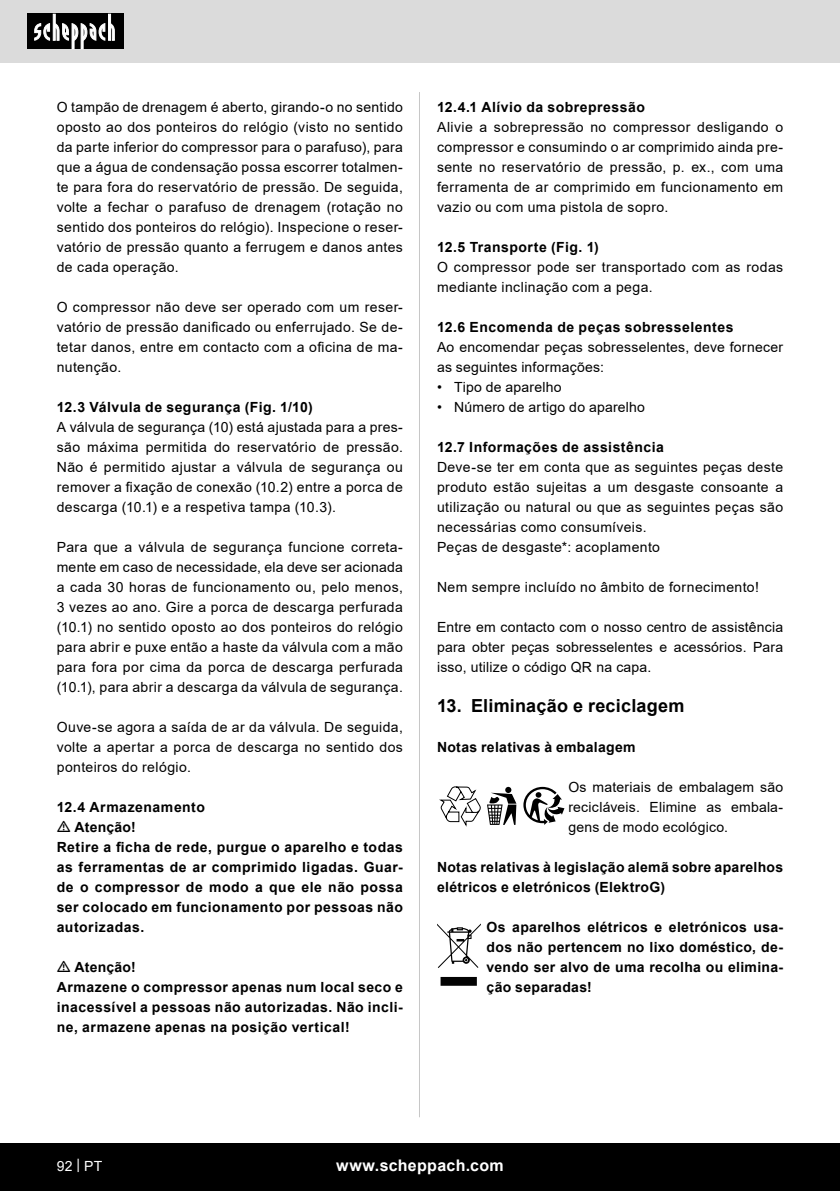
<style>
.page{position:relative;width:840px;height:1191px;background:#fff}
.page>*{position:absolute;margin:0;border:0;box-sizing:border-box;transform-origin:0 0}
.t1{font:700 18px "Arial";letter-spacing:.01em;color:#000}
.t2{font:700 16px "Arial";letter-spacing:.02em;color:#fff}
.t3{font:14px/20px "Arial";letter-spacing:.03em;color:#000;text-align:justify}
.t4{font:700 14px/20px "Arial";letter-spacing:.035em;color:#000;text-align:justify}
.t5{font:700 14px "Arial";letter-spacing:.015em;color:#000}
.t6{font:14px "Arial";color:#fff}
</style>
<div class="page">
<div style="left:0;top:0;width:839px;height:63px;background:#dbdbdb"></div>
<div style="left:0;top:1143px;width:839px;height:48px;background:#000"></div>
<div style="left:27px;top:14px;width:96px;height:35px;background:#000"></div>
<svg style="left:34px;top:14px;width:81px;height:35px"></svg>
<hr style="left:419px;top:92px;width:1px;height:1025px;background:#c7c7c7">
<svg style="left:487px;top:787px;width:29px;height:38px"></svg>
<svg style="left:523px;top:787px;width:41px;height:38px"></svg>
<svg style="left:439px;top:786px;width:41px;height:41px"></svg>
<svg style="left:437px;top:923px;width:43px;height:62px"></svg>
<p class="t3" style="left:57px;top:97px;width:347px">O tampão de drenagem é aberto, girando-o no sentido oposto ao dos ponteiros do relógio (visto no sentido da parte inferior do compressor para o parafuso), para que a água de condensação possa escorrer totalmen&shy;te para fora do reservatório de pressão. De seguida, volte a fechar o parafuso de drenagem (rotação no sentido dos ponteiros do relógio). Inspecione o reser&shy;vatório de pressão quanto a ferrugem e danos antes de cada operação.</p>
<p class="t3" style="left:57px;top:297px;width:347px">O compressor não deve ser operado com um reser&shy;vatório de pressão danificado ou enferrujado. Se de&shy;tetar danos, entre em contacto com a oficina de ma&shy;nutenção.</p>
<p class="t4" style="left:57px;top:397px;width:257px">12.3 Válvula de segurança (Fig. 1/10)</p>
<p class="t3" style="left:57px;top:417px;width:347px">A válvula de segurança (10) está ajustada para a pres&shy;são máxima permitida do reservatório de pressão.<br>Não é permitido ajustar a válvula de segurança ou remover a fixação de conexão (10.2) entre a porca de descarga (10.1) e a respetiva tampa (10.3).</p>
<p class="t3" style="left:57px;top:537px;width:347px">Para que a válvula de segurança funcione correta&shy;mente em caso de necessidade, ela deve ser acionada a cada 30 horas de funcionamento ou, pelo menos, 3 vezes ao ano. Gire a porca de descarga perfurada (10.1) no sentido oposto ao dos ponteiros do relógio para abrir e puxe então a haste da válvula com a mão para fora por cima da porca de descarga perfurada (10.1), para abrir a descarga da válvula de segurança.</p>
<p class="t3" style="left:57px;top:717px;width:347px">Ouve-se agora a saída de ar da válvula. De seguida, volte a apertar a porca de descarga no sentido dos ponteiros do relógio.</p>
<p class="t4" style="left:57px;top:797px;width:150px">12.4 Armazenamento</p>
<p class="t5" style="left:74px;top:817px;width:63px">Atenção!</p>
<p class="t4" style="left:57px;top:837px;width:347px">Retire a ficha de rede, purgue o aparelho e todas as ferramentas de ar comprimido ligadas. Guar&shy;de o compressor de modo a que ele não possa ser colocado em funcionamento por pessoas não autorizadas.</p>
<p class="t5" style="left:74px;top:957px;width:63px">Atenção!</p>
<p class="t4" style="left:57px;top:977px;width:347px">Armazene o compressor apenas num local seco e inacessível a pessoas não autorizadas. Não incli&shy;ne, armazene apenas na posição vertical!</p>
<p class="t4" style="left:437px;top:97px;width:209px">12.4.1 Alívio da sobrepressão</p>
<p class="t3" style="left:437px;top:117px;width:347px">Alivie a sobrepressão no compressor desligando o compressor e consumindo o ar comprimido ainda pre&shy;sente no reservatório de pressão, p. ex., com uma ferramenta de ar comprimido em funcionamento em vazio ou com uma pistola de sopro.</p>
<p class="t4" style="left:437px;top:237px;width:163px">12.5 Transporte (Fig. 1)</p>
<p class="t3" style="left:437px;top:257px;width:347px">O compressor pode ser transportado com as rodas mediante inclinação com a pega.</p>
<p class="t4" style="left:437px;top:317px;width:298px">12.6 Encomenda de peças sobresselentes</p>
<p class="t3" style="left:437px;top:337px;width:347px">Ao encomendar peças sobresselentes, deve fornecer as seguintes informações:</p>
<p class="t3" style="left:437px;top:377px;width:126px">• Tipo de aparelho</p>
<p class="t3" style="left:437px;top:397px;width:209px">• Número de artigo do aparelho</p>
<p class="t4" style="left:437px;top:437px;width:228px">12.7 Informações de assistência</p>
<p class="t3" style="left:437px;top:457px;width:347px">Deve-se ter em conta que as seguintes peças deste produto estão sujeitas a um desgaste consoante a utilização ou natural ou que as seguintes peças são necessárias como consumíveis.</p>
<p class="t3" style="left:437px;top:537px;width:224px">Peças de desgaste*: acoplamento</p>
<p class="t3" style="left:437px;top:577px;width:323px">Nem sempre incluído no âmbito de fornecimento!</p>
<p class="t3" style="left:437px;top:617px;width:347px">Entre em contacto com o nosso centro de assistência para obter peças sobresselentes e acessórios. Para isso, utilize o código QR na capa.</p>
<p class="t1" style="left:437px;top:693px;width:249px">13. Eliminação e reciclagem</p>
<p class="t4" style="left:437px;top:737px;width:200px">Notas relativas à embalagem</p>
<p class="t3" style="left:568px;top:777px;width:216px">Os materiais de embalagem são recicláveis. Elimine as embala&shy;gens de modo ecológico.</p>
<p class="t4" style="left:437px;top:857px;width:347px">Notas relativas à legislação alemã sobre aparelhos elétricos e eletrónicos (ElektroG)</p>
<p class="t4" style="left:486px;top:917px;width:298px">Os aparelhos elétricos e eletrónicos usa&shy;dos não pertencem no lixo doméstico, de&shy;vendo ser alvo de uma recolha ou elimina&shy;ção separadas!</p>
<p class="t6" style="left:57px;top:1156px;width:47px">92 | PT</p>
<p class="t2" style="left:336px;top:1154px;width:169px">www.scheppach.com</p>
</div>
